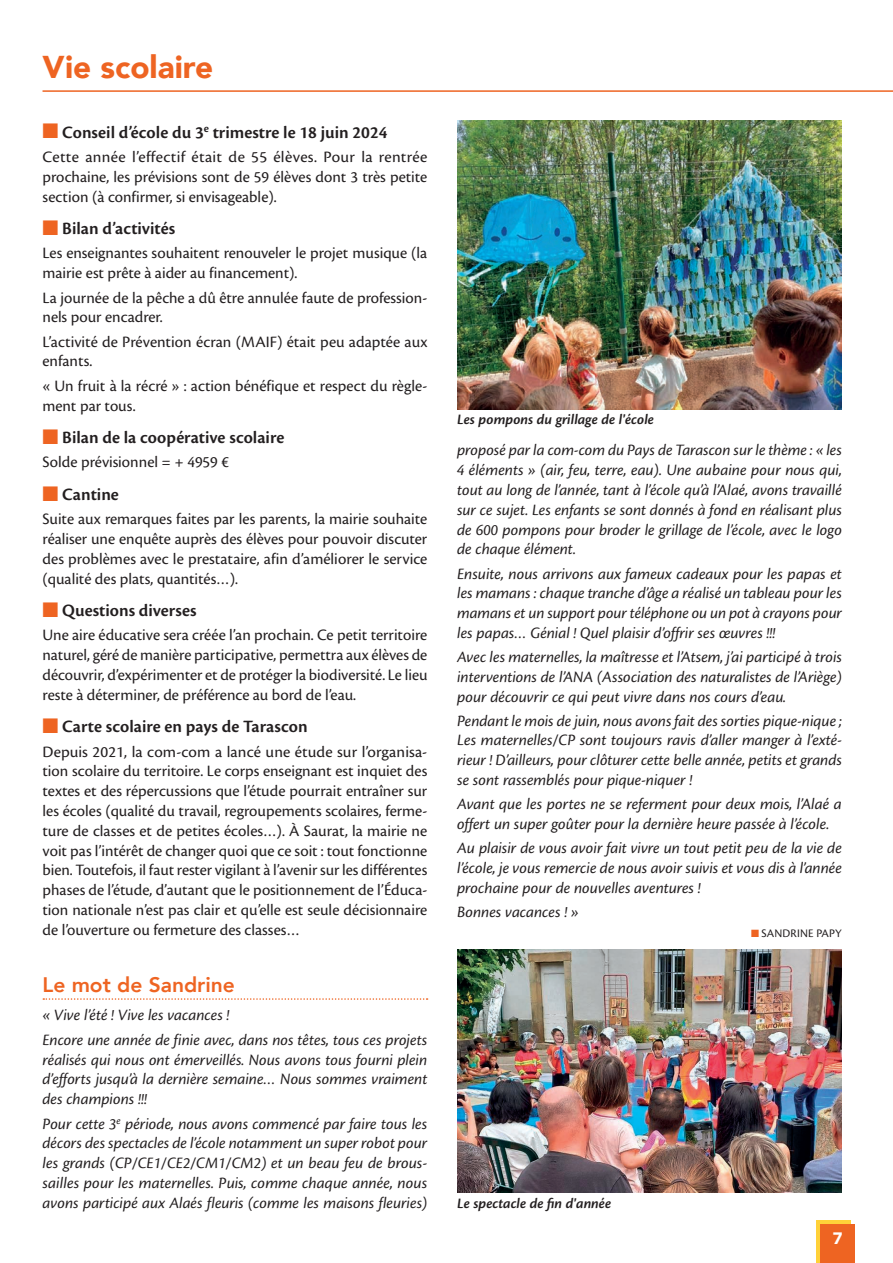
<style>
.page{position:relative;width:893px;height:1263px;background:#fff}
.page>*{position:absolute;margin:0;border:0;box-sizing:border-box;transform-origin:0 0}
.t1{font:900 31.5px "Avenir";color:#ee6422}
.t2{font:800 21px "Avenir";color:#ee6422}
.t3{font:600 18px "Cronos Pro";color:#231f20}
.t4{font:italic 16.5px/19.8px "Cronos Pro";color:#231f20;text-align:justify}
.t5{font:16.5px/19.8px "Cronos Pro";color:#231f20;text-align:justify}
.t6{font:900 16.5px "Avenir";color:#fff}
.t7{font:italic 600 15px "Cronos Pro";color:#231f20}
.t8{font:12px "Cronos Pro";letter-spacing:.015em;color:#231f20}
.s1{color:#ee6422}
</style>
<div class="page">
<svg style="left:816px;top:1220px;width:34px;height:43px"></svg>
<div style="left:821px;top:1224px;width:34px;height:39px;background:#ee6422"></div>
<hr style="left:43px;top:90px;width:850px;height:2px;background:#ee6422">
<svg style="left:43px;top:998px;width:385px;height:2px"></svg>
<img style="left:457px;top:120px;width:385px;height:289px">
<img style="left:457px;top:949px;width:385px;height:243px">
<h1 class="t1" style="left:43px;top:40px;width:172px">Vie scolaire</h1>
<p class="t3" style="left:43px;top:122px;width:347px"><span class="s1">■</span> Conseil d’école du 3<sup>e</sup> trimestre le 18 juin 2024</p>
<p class="t5" style="left:43px;top:147px;width:386px">Cette année l’effectif était de 55 élèves. Pour la rentrée prochaine, les prévisions sont de 59 élèves dont 3 très petite section (à confirmer, si envisageable).</p>
<p class="t3" style="left:43px;top:218px;width:134px"><span class="s1">■</span> Bilan d’activités</p>
<p class="t5" style="left:43px;top:243px;width:386px">Les enseignantes souhaitent renouveler le projet musique (la mairie est prête à aider au financement).</p>
<p class="t5" style="left:43px;top:288px;width:386px">La journée de la pêche a dû être annulée faute de profession&shy;nels pour encadrer.</p>
<p class="t5" style="left:43px;top:332px;width:386px">L’activité de Prévention écran (MAIF) était peu adaptée aux enfants.</p>
<p class="t5" style="left:43px;top:376px;width:386px">« Un fruit à la récré » : action bénéfique et respect du règle&shy;ment par tous.</p>
<p class="t3" style="left:43px;top:427px;width:243px"><span class="s1">■</span> Bilan de la coopérative scolaire</p>
<p class="t5" style="left:43px;top:452px;width:188px">Solde prévisionnel = + 4959 €</p>
<p class="t3" style="left:43px;top:484px;width:78px"><span class="s1">■</span> Cantine</p>
<p class="t5" style="left:43px;top:509px;width:386px">Suite aux remarques faites par les parents, la mairie souhaite réaliser une enquête auprès des élèves pour pouvoir discuter des problèmes avec le prestataire, afin d’améliorer le service (qualité des plats, quantités…).</p>
<p class="t3" style="left:43px;top:600px;width:156px"><span class="s1">■</span> Questions diverses</p>
<p class="t5" style="left:43px;top:625px;width:386px">Une aire éducative sera créée l’an prochain. Ce petit territoire naturel, géré de manière participative, permettra aux élèves de découvrir, d’expérimenter et de protéger la biodiversité. Le lieu reste à déterminer, de préférence au bord de l’eau.</p>
<p class="t3" style="left:43px;top:716px;width:267px"><span class="s1">■</span> Carte scolaire en pays de Tarascon</p>
<p class="t5" style="left:43px;top:742px;width:386px">Depuis 2021, la com-com a lancé une étude sur l’organisa&shy;tion scolaire du territoire. Le corps enseignant est inquiet des textes et des répercussions que l’étude pourrait entraîner sur les écoles (qualité du travail, regroupements scolaires, ferme&shy;ture de classes et de petites écoles…). À Saurat, la mairie ne voit pas l’intérêt de changer quoi que ce soit : tout fonctionne bien. Toutefois, il faut rester vigilant à l’avenir sur les différentes phases de l’étude, d’autant que le positionnement de l’Éduca&shy;tion nationale n’est pas clair et qu’elle est seule décisionnaire de l’ouverture ou fermeture des classes…</p>
<p class="t2" style="left:43px;top:968px;width:194px">Le mot de Sandrine</p>
<p class="t4" style="left:43px;top:1003px;width:386px;line-height:24.3px">« Vive l’été ! Vive les vacances !<br>Encore une année de finie avec, dans nos têtes, tous ces projets</p>
<p class="t4" style="left:43px;top:1050px;width:386px">réalisés qui nous ont émerveillés. Nous avons tous fourni plein d’efforts jusqu’à la dernière semaine… Nous sommes vraiment des champions !!!</p>
<p class="t4" style="left:43px;top:1114px;width:386px">Pour cette 3<sup>e</sup> période, nous avons commencé par faire tous les décors des spectacles de l’école notamment un super robot pour les grands (CP/CE1/CE2/CM1/CM2) et un beau feu de brous&shy;sailles pour les maternelles. Puis, comme chaque année, nous avons participé aux Alaés fleuris (comme les maisons fleuries)</p>
<p class="t7" style="left:457px;top:411px;width:198px">Les pompons du grillage de l'école</p>
<p class="t4" style="left:457px;top:441px;width:386px">proposé par la com-com du Pays de Tarascon sur le thème : « les 4 éléments » (air, feu, terre, eau). Une aubaine pour nous qui, tout au long de l’année, tant à l’école qu’à l’Alaé, avons travaillé sur ce sujet. Les enfants se sont donnés à fond en réalisant plus de 600 pompons pour broder le grillage de l’école, avec le logo de chaque élément.</p>
<p class="t4" style="left:457px;top:564px;width:386px">Ensuite, nous arrivons aux fameux cadeaux pour les papas et les mamans : chaque tranche d’âge a réalisé un tableau pour les mamans et un support pour téléphone ou un pot à crayons pour les papas… Génial ! Quel plaisir d’offrir ses œuvres !!!</p>
<p class="t4" style="left:457px;top:647px;width:386px">Avec les maternelles, la maîtresse et l’Atsem, j’ai participé à trois interventions de l’ANA (Association des naturalistes de l’Ariège) pour découvrir ce qui peut vivre dans nos cours d’eau.</p>
<p class="t4" style="left:457px;top:711px;width:386px">Pendant le mois de juin, nous avons fait des sorties pique-nique ; Les maternelles/CP sont toujours ravis d’aller manger à l’exté&shy;rieur ! D’ailleurs, pour clôturer cette belle année, petits et grands se sont rassemblés pour pique-niquer !</p>
<p class="t4" style="left:457px;top:794px;width:386px">Avant que les portes ne se referment pour deux mois, l’Alaé a offert un super goûter pour la dernière heure passée à l’école.</p>
<p class="t4" style="left:457px;top:838px;width:386px">Au plaisir de vous avoir fait vivre un tout petit peu de la vie de l’école, je vous remercie de nous avoir suivis et vous dis à l’année prochaine pour de nouvelles aventures !</p>
<p class="t4" style="left:457px;top:902px;width:123px">Bonnes vacances ! »</p>
<p class="t8" style="left:751px;top:927px;width:92px"><span class="s1">■</span> SANDRINE PAPY</p>
<p class="t7" style="left:457px;top:1194px;width:156px">Le spectacle de fin d'année</p>
<p class="t6" style="left:833px;top:1224px;width:11px">7</p>
</div>
